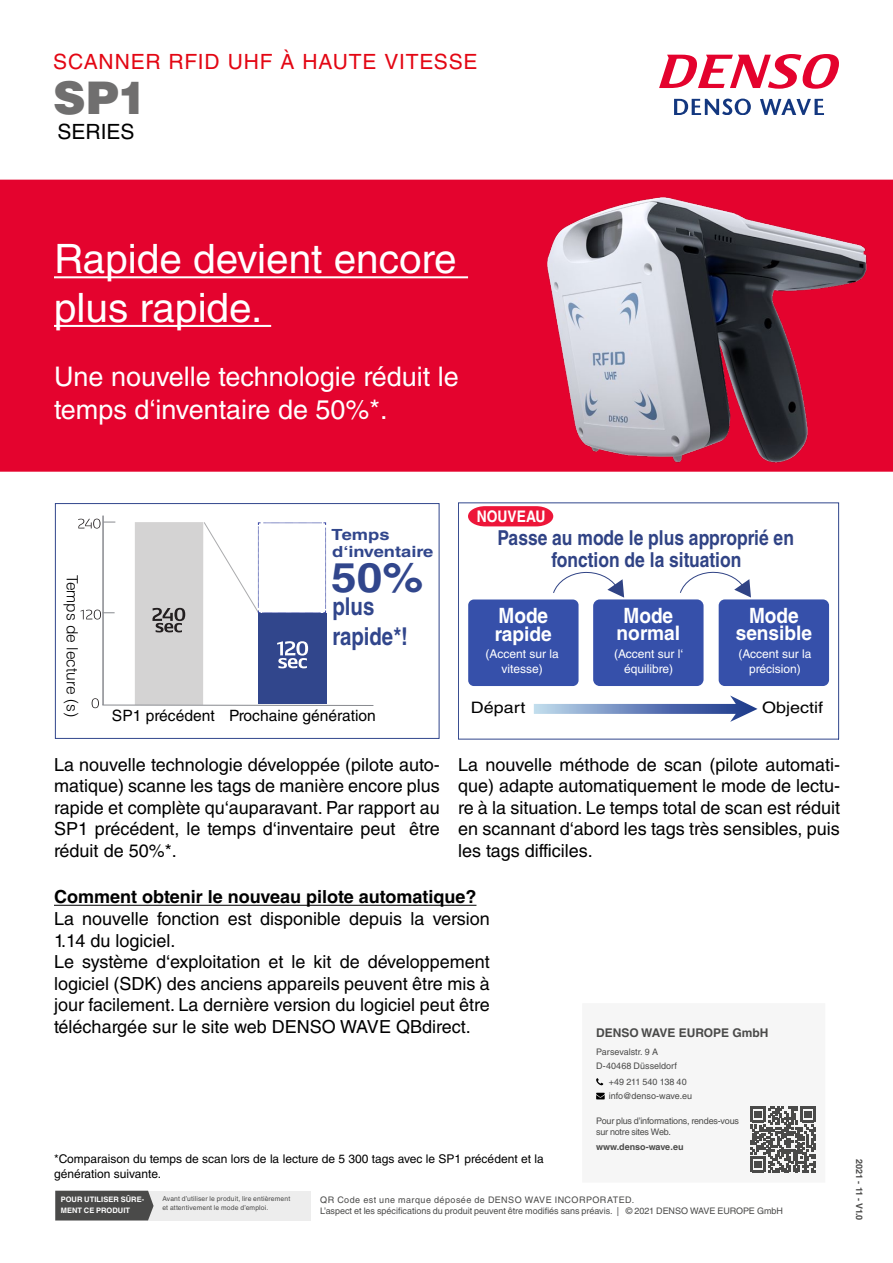
<style>
.page{position:relative;width:893px;height:1263px;background:#fff}
.page>*{position:absolute;margin:0;border:0;box-sizing:border-box;transform-origin:0 0}
.t1{font:900 45px "Helvetica LT Std";color:#706f6f}
.t2{font:700 40.95px "Helvetica LT Std";color:#31468c;scale:1.12 1}
.t3{font:40.5px/48.6px "Helvetica LT Std";color:#fff}
.t4{font:27px/32.4px "Helvetica LT Std";color:#fff}
.t5{font:700 24.6px/29.4px "Helvetica LT Std";color:#31468c;scale:.83 1}
.t6{font:700 21.15px "Helvetica LT Std";color:#fff;scale:.9 1}
.t7{font:21px "Helvetica LT Std";letter-spacing:.04em;color:#e30613}
.t8{font:21px "Helvetica LT Std";color:#000}
.t9{font:700 20.55px/22.4px "Helvetica LT Std";color:#304385;text-align:center;scale:.85 1}
.t10{font:700 19.95px "Helvetica LT Std";color:#fff;scale:.96 1}
.t11{font:18px/21.6px "Helvetica LT Std";color:#000;text-align:justify}
.t12{font:700 18px "Helvetica LT Std";color:#000}
.t13{font:700 15.9px "Helvetica LT Std";color:#fff;scale:.87 1}
.t14{font:15.75px "Helvetica LT Std";color:#000;scale:1.14 1}
.t15{font:15.6px "Helvetica LT Std";color:#000}
.t16{font:300 15.6px "Helvetica LT Std";color:#000}
.t17{font:700 15.45px/17.2px "Helvetica LT Std";color:#31468c;scale:1.19 1}
.t18{font:12px/14.4px "Helvetica LT Std";color:#000}
.t19{font:12px/14.4px "Helvetica LT Std";color:#fff;text-align:center}
.t20{font:700 12px "Helvetica LT Std";color:#4a4a49}
.t21{font:9px/13.5px "Helvetica LT Std";letter-spacing:-.005em;color:#4a4a49}
.t22{font:700 9px "Helvetica LT Std";color:#4a4a49}
.t23{font:700 7.5px/11.2px "Helvetica LT Std";letter-spacing:.01em;color:#fff}
.t24{font:6.75px/8.1px "Helvetica LT Std";letter-spacing:.02em;color:#4a4a49}
</style>
<div class="page">
<svg style="left:659px;top:54px;width:180px;height:35px"></svg>
<svg style="left:674px;top:99px;width:77px;height:16px"></svg>
<svg style="left:760px;top:99px;width:64px;height:16px"></svg>
<div style="left:0;top:180px;width:511px;height:292px;background:#e4032e"></div>
<hr style="left:54px;top:276px;width:414px;height:2px;background:#fff">
<hr style="left:54px;top:325px;width:217px;height:2px;background:#fff">
<img style="left:511px;top:179px;width:382px;height:330px">
<hr style="left:54px;top:905px;width:422px;height:1px;background:#000">
<div style="left:583px;top:1003px;width:242px;height:179px;background:#f6f6f6"></div>
<svg style="left:750px;top:1106px;width:66px;height:66px"></svg>
<svg style="left:596px;top:1078px;width:7px;height:7px"></svg>
<svg style="left:596px;top:1093px;width:9px;height:6px"></svg>
<div style="left:55px;top:1191px;width:255px;height:29px;background:#ededed"></div>
<div style="left:55px;top:1191px;width:99px;height:29px;background:#4a4a49"></div>
<div style="left:258px;top:613px;width:68px;height:91px;background:#31468c"></div>
<div style="left:55px;top:503px;width:384px;height:236px;border:1px solid #31468c"></div>
<div style="left:135px;top:522px;width:68px;height:183px;background:#d4d3d3"></div>
<svg style="left:80px;top:610px;width:35px;height:9px"></svg>
<svg style="left:78px;top:519px;width:37px;height:9px"></svg>
<svg style="left:92px;top:698px;width:282px;height:10px"></svg>
<svg style="left:152px;top:608px;width:33px;height:24px"></svg>
<svg style="left:277px;top:641px;width:31px;height:27px"></svg>
<hr style="left:103px;top:516px;width:1px;height:189px;background:#87898e">
<svg style="left:204px;top:522px;width:122px;height:91px"></svg>
<svg style="left:458px;top:502px;width:381px;height:237px"></svg>
<div style="left:468px;top:599px;width:110px;height:87px;background:#3650aa;border-radius:6px"></div>
<div style="left:719px;top:599px;width:110px;height:87px;background:#3650aa;border-radius:6px"></div>
<div style="left:593px;top:599px;width:110px;height:87px;background:#3650aa;border-radius:7px"></div>
<svg style="left:552px;top:571px;width:72px;height:27px"></svg>
<svg style="left:679px;top:571px;width:72px;height:26px"></svg>
<svg style="left:468px;top:506px;width:85px;height:20px;background:#ee2a4a"></svg>
<svg style="left:534px;top:704px;width:196px;height:10px;background:#708bbf"></svg>
<svg style="left:730px;top:695px;width:27px;height:27px"></svg>
<p class="t7" style="left:53px;top:50px;width:426px">SCANNER RFID UHF À HAUTE VITESSE</p>
<h1 class="t1" style="left:53px;top:69px;width:96px">SP1</h1>
<p class="t8" style="left:58px;top:119px;width:79px">SERIES</p>
<h3 class="t3" style="left:54px;top:235px;width:404px">Rapide devient encore plus rapide.</h3>
<h3 class="t4" style="left:54px;top:361px;width:406px">Une nouvelle technologie réduit le temps d‘inventaire de 50%*.</h3>
<p class="t16" style="left:82px;top:575px;width:144px;rotate:90deg">Temps de lecture (s)</p>
<p class="t17" style="left:332px;top:526px;width:87px">Temps d‘inventaire</p>
<h2 class="t2" style="left:331px;top:552px;width:84px">50%</h2>
<h3 class="t5" style="left:332px;top:591px;width:93px">plus rapide*!</h3>
<p class="t15" style="left:112px;top:706px;width:104px">SP1 précédent</p>
<p class="t15" style="left:229px;top:706px;width:148px">Prochaine génération</p>
<p class="t13" style="left:477px;top:507px;width:80px">NOUVEAU</p>
<p class="t9" style="left:497px;top:526px;width:350px">Passe au mode le plus approprié en fonction de la situation</p>
<p class="t6" style="left:498px;top:603px;width:57px">Mode</p>
<p class="t6" style="left:623px;top:603px;width:57px">Mode</p>
<p class="t6" style="left:749px;top:602px;width:57px">Mode</p>
<p class="t10" style="left:495px;top:621px;width:61px">rapide</p>
<p class="t10" style="left:617px;top:621px;width:68px">normal</p>
<p class="t10" style="left:736px;top:621px;width:81px">sensible</p>
<p class="t19" style="left:614px;top:647px;width:71px">(Accent sur l‘ équilibre)</p>
<p class="t19" style="left:738px;top:647px;width:75px">(Accent sur la précision)</p>
<p class="t19" style="left:486px;top:647px;width:75px">(Accent sur la vitesse)</p>
<p class="t14" style="left:471px;top:698px;width:49px">Départ</p>
<p class="t14" style="left:762px;top:698px;width:55px">Objectif</p>
<p class="t11" style="left:54px;top:753px;width:387px">La nouvelle technologie développée (pilote auto&shy;matique) scanne les tags de manière encore plus rapide et complète qu‘auparavant. Par rapport au SP1 précédent, le temps d‘inventaire peut être réduit de 50%*.</p>
<p class="t11" style="left:458px;top:753px;width:383px">La nouvelle méthode de scan (pilote automati&shy;que) adapte automatiquement le mode de lectu&shy;re à la situation. Le temps total de scan est réduit en scannant d‘abord les tags très sensibles, puis les tags difficiles.</p>
<p class="t12" style="left:54px;top:886px;width:424px">Comment obtenir le nouveau pilote automatique?</p>
<p class="t11" style="left:54px;top:908px;width:437px;text-align:left">La nouvelle fonction est disponible depuis la version 1.14 du logiciel.<br>Le système d‘exploitation et le kit de développement logiciel (SDK) des anciens appareils peuvent être mis à jour facilement. La dernière version du logiciel peut être téléchargée sur le site web DENSO WAVE QBdirect.</p>
<p class="t18" style="left:54px;top:1152px;width:491px">*Comparaison du temps de scan lors de la lecture de 5 300 tags avec le SP1 précédent et la génération suivante.</p>
<p class="t20" style="left:596px;top:1026px;width:174px">DENSO WAVE EUROPE GmbH</p>
<p class="t21" style="left:596px;top:1045px;width:82px">Parsevalstr. 9 A<br>D-40468 Düsseldorf</p>
<p class="t21" style="left:609px;top:1075px;width:85px">+49 211 540 138 40 info@denso-wave.eu</p>
<p class="t21" style="left:596px;top:1116px;width:144px;line-height:10.8px">Pour plus d’informations, rendes-vous sur notre sites Web.</p>
<p class="t22" style="left:596px;top:1141px;width:89px">www.denso-wave.eu</p>
<p class="t23" style="left:61px;top:1193px;width:85px">POUR UTILISER SÛRE-<br>MENT CE PRODUIT</p>
<p class="t24" style="left:162px;top:1195px;width:129px">Avant d’utiliser le produit, lire entièrement et attentivement le mode d’emploi.</p>
<p class="t21" style="left:320px;top:1194px;width:464px;line-height:11.2px">QR Code est une marque déposée de DENSO WAVE INCORPORATED.<br>L’aspect et les spécifications du produit peuvent être modifiés sans préavis. | © 2021 DENSO WAVE EUROPE GmbH</p>
<p class="t22" style="left:865px;top:1158px;width:63px;rotate:90deg">2021 - 11 - V1.0</p>
</div>
